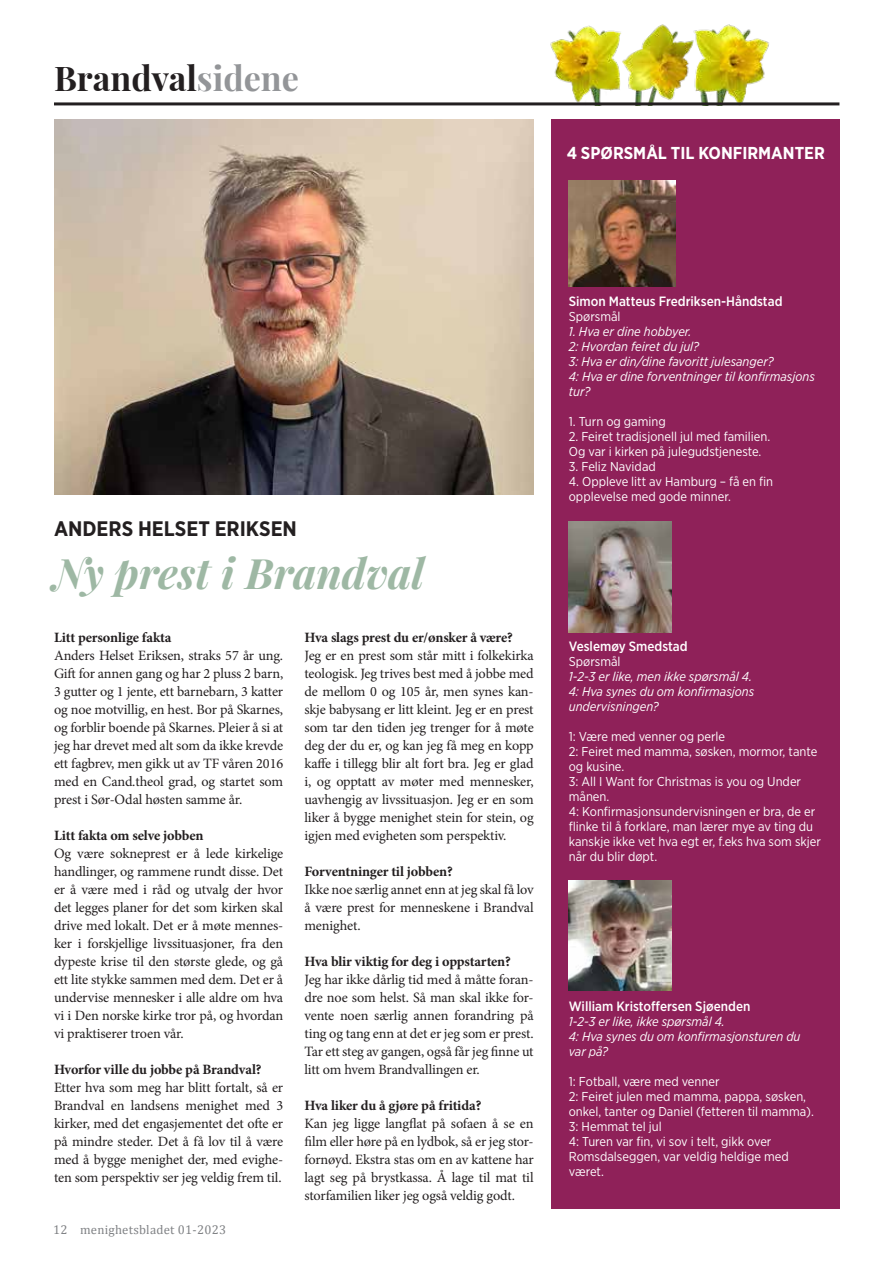
<style>
.page{position:relative;width:893px;height:1263px;background:#fff}
.page>*{position:absolute;margin:0;border:0;box-sizing:border-box;transform-origin:0 0}
.t1{font:italic 700 42px "Playfair Display";color:#9eb8a4}
.t2{font:700 34.05px "Playfair Display";color:#231f20}
.t3{font:700 21px "Gotham Narrow";color:#231f20}
.t4{font:700 17.25px "Gotham Narrow";color:#fff}
.t5{font:14.25px/18px "Minion Pro";letter-spacing:-.01em;color:#231f20;text-align:justify}
.t6{font:700 14.25px "Minion Pro";letter-spacing:-.01em;color:#231f20}
.t7{font:500 13.5px "Gotham Narrow";color:#fff}
.t8{font:12.9px/15px "Gotham Narrow";color:#fff}
.t9{font:italic 12.9px/15px "Gotham Narrow";color:#fff}
.t10{font:12.75px "Cambria";letter-spacing:.02em;color:#808285}
.s1{color:#939598}
</style>
<div class="page">
<img style="left:550px;top:24px;width:219px;height:78px">
<div style="left:551px;top:119px;width:288px;height:1090px;background:#8f2159"></div>
<hr style="left:54px;top:102px;width:785px;height:3px;background:#231f20">
<img style="left:54px;top:119px;width:480px;height:375px">
<img style="left:569px;top:180px;width:106px;height:106px">
<img style="left:569px;top:522px;width:102px;height:110px">
<img style="left:569px;top:880px;width:102px;height:111px">
<h2 class="t2" style="left:54px;top:51px;width:246px">Brandval<span class="s1">sidene</span></h2>
<p class="t4" style="left:567px;top:142px;width:260px">4 SPØRSMÅL TIL KONFIRMANTER</p>
<h3 class="t3" style="left:54px;top:515px;width:244px">ANDERS HELSET ERIKSEN</h3>
<h1 class="t1" style="left:53px;top:539px;width:373px">Ny prest i Brandval</h1>
<p class="t6" style="left:54px;top:629px;width:119px">Litt personlige fakta</p>
<p class="t5" style="left:54px;top:646px;width:231px">Anders Helset Eriksen, straks 57 år ung.<br>Gift for annen gang og har 2 pluss 2 barn, 3 gutter og 1 jente, ett barnebarn, 3 katter og noe motvillig, en hest. Bor på Skarnes, og forblir boende på Skarnes. Pleier å si at jeg har drevet med alt som da ikke krevde ett fagbrev, men gikk ut av TF våren 2016 med en Cand.theol grad, og startet som prest i Sør-Odal høsten samme år.</p>
<p class="t6" style="left:54px;top:827px;width:151px">Litt fakta om selve jobben</p>
<p class="t5" style="left:54px;top:844px;width:231px">Og være sokneprest er å lede kirkelige handlinger, og rammene rundt disse. Det er å være med i råd og utvalg der hvor det legges planer for det som kirken skal drive med lokalt. Det er å møte mennes&shy;ker i forskjellige livssituasjoner, fra den dypeste krise til den største glede, og gå ett lite stykke sammen med dem. Det er å undervise mennesker i alle aldre om hva vi i Den norske kirke tror på, og hvordan vi praktiserer troen vår.</p>
<p class="t6" style="left:54px;top:1061px;width:209px">Hvorfor ville du jobbe på Brandval?</p>
<p class="t5" style="left:54px;top:1078px;width:231px">Etter hva som meg har blitt fortalt, så er Brandval en landsens menighet med 3 kirker, med det engasjementet det ofte er på mindre steder. Det å få lov til å være med å bygge menighet der, med evighe&shy;ten som perspektiv ser jeg veldig frem til.</p>
<p class="t10" style="left:53px;top:1222px;width:174px">12 menighetsbladet 01-2023</p>
<p class="t6" style="left:304px;top:629px;width:210px">Hva slags prest du er/ønsker å være?</p>
<p class="t5" style="left:304px;top:646px;width:231px">Jeg er en prest som står mitt i folkekirka teologisk. Jeg trives best med å jobbe med de mellom 0 og 105 år, men synes kan&shy;skje babysang er litt kleint. Jeg er en prest som tar den tiden jeg trenger for å møte deg der du er, og kan jeg få meg en kopp kaffe i tillegg blir alt fort bra. Jeg er glad i, og opptatt av møter med mennesker, uavhengig av livssituasjon. Jeg er en som liker å bygge menighet stein for stein, og igjen med evigheten som perspektiv.</p>
<p class="t6" style="left:304px;top:863px;width:150px">Forventninger til jobben?</p>
<p class="t5" style="left:304px;top:880px;width:231px">Ikke noe særlig annet enn at jeg skal få lov å være prest for menneskene i Brandval menighet.</p>
<p class="t6" style="left:304px;top:953px;width:208px">Hva blir viktig for deg i oppstarten?</p>
<p class="t5" style="left:304px;top:970px;width:231px">Jeg har ikke dårlig tid med å måtte foran&shy;dre noe som helst. Så man skal ikke for&shy;vente noen særlig annen forandring på ting og tang enn at det er jeg som er prest.<br>Tar ett steg av gangen, også får jeg finne ut litt om hvem Brandvallingen er.</p>
<p class="t6" style="left:304px;top:1097px;width:178px">Hva liker du å gjøre på fritida?</p>
<p class="t5" style="left:304px;top:1114px;width:231px">Kan jeg ligge langflat på sofaen å se en film eller høre på en lydbok, så er jeg stor&shy;fornøyd. Ekstra stas om en av kattene har lagt seg på brystkassa. Å lage til mat til storfamilien liker jeg også veldig godt.</p>
<p class="t7" style="left:569px;top:292px;width:215px">Simon Matteus Fredriksen-Håndstad</p>
<p class="t8" style="left:569px;top:308px;width:53px">Spørsmål</p>
<p class="t9" style="left:569px;top:324px;width:247px">1. Hva er dine hobbyer.<br>2: Hvordan feiret du jul?<br>3: Hva er din/dine favoritt julesanger?<br>4: Hva er dine forventninger til konfirmasjons tur?</p>
<p class="t8" style="left:569px;top:414px;width:98px">1. Turn og gaming</p>
<p class="t8" style="left:569px;top:429px;width:203px">2. Feiret tradisjonell jul med familien.<br>Og var i kirken på julegudstjeneste.</p>
<p class="t8" style="left:569px;top:458px;width:89px">3. Feliz Navidad</p>
<p class="t8" style="left:569px;top:473px;width:206px">4. Oppleve litt av Hamburg – få en fin opplevelse med gode minner.</p>
<p class="t7" style="left:569px;top:637px;width:120px">Veslemøy Smedstad</p>
<p class="t8" style="left:569px;top:653px;width:53px">Spørsmål</p>
<p class="t9" style="left:569px;top:669px;width:187px">1-2-3 er like, men ikke spørsmål 4.<br>4: Hva synes du om konfirmasjons undervisningen?</p>
<p class="t8" style="left:569px;top:728px;width:254px">1: Være med venner og perle<br>2: Feiret med mamma, søsken, mormor, tante og kusine.<br>3: All I Want for Christmas is you og Under månen.<br>4: Konfirmasjonsundervisningen er bra, de er flinke til å forklare, man lærer mye av ting du kanskje ikke vet hva egt er, f.eks hva som skjer når du blir døpt.</p>
<p class="t7" style="left:569px;top:997px;width:183px">William Kristoffersen Sjøenden</p>
<p class="t9" style="left:569px;top:1013px;width:233px">1-2-3 er like, ikke spørsmål 4.<br>4: Hva synes du om konfirmasjonsturen du var på?</p>
<p class="t8" style="left:569px;top:1073px;width:247px">1: Fotball, være med venner<br>2: Feiret julen med mamma, pappa, søsken, onkel, tanter og Daniel (fetteren til mamma).<br>3: Hemmat tel jul<br>4: Turen var fin, vi sov i telt, gikk over<br>Romsdalseggen, var veldig heldige med været.</p>
</div>
